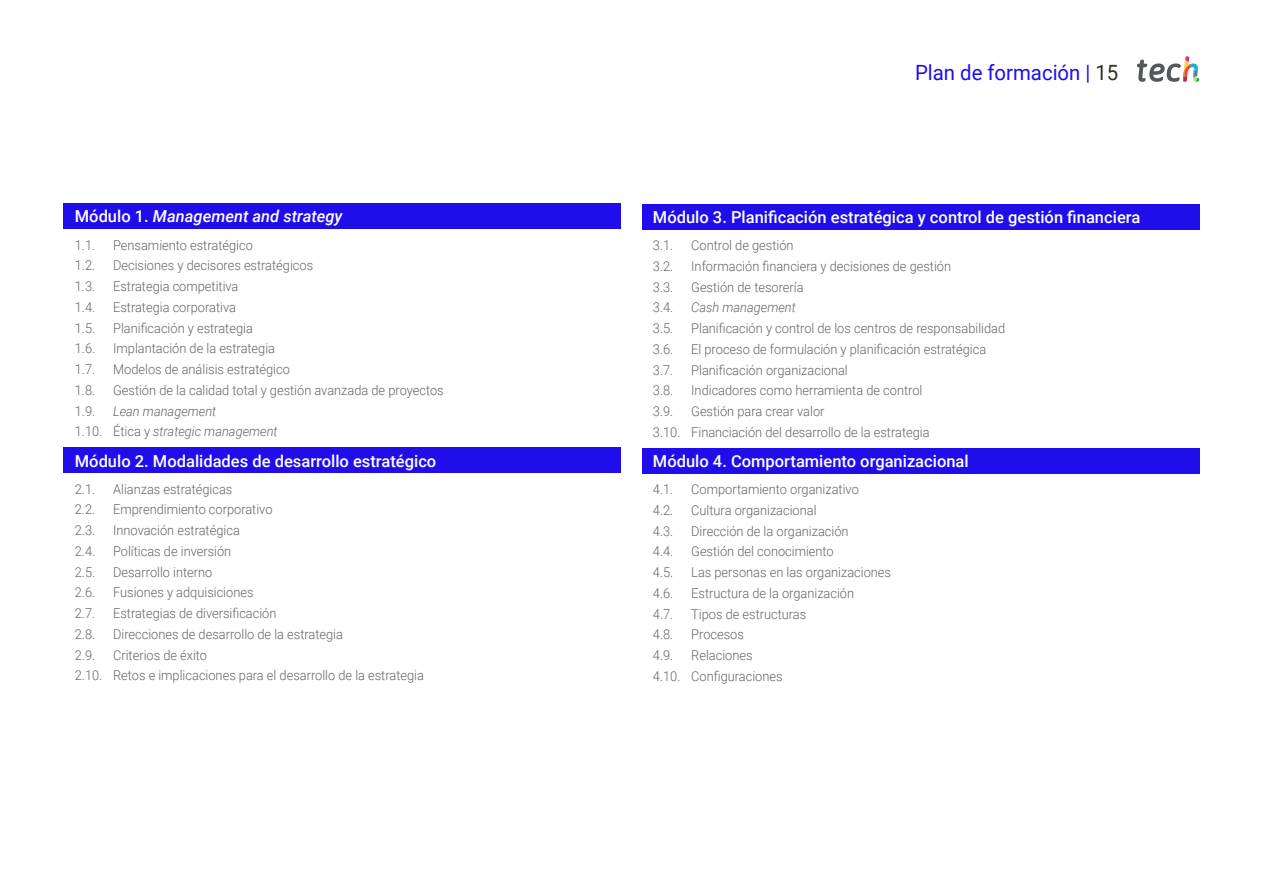
<style>
.page{position:relative;width:1263px;height:893px;background:#fff}
.page>*{position:absolute;margin:0;border:0;box-sizing:border-box;transform-origin:0 0}
.t1{font:21px "Roboto";color:#1f0dec}
.t2{font:500 16.5px "Roboto";color:#fff}
.t3{font:italic 500 16.5px "Roboto";color:#fff}
.t4{font:300 13.5px/20.7px "Roboto";color:#61646a;scale:.95 1}
.t5{font:italic 300 13.5px/20.7px "Roboto";color:#61646a;scale:.95 1}
.s1{font-style:normal}
.s2{color:#312e20}
</style>
<div class="page">
<div style="left:64px;top:204px;width:557px;height:25px;background:#1f0dec"></div>
<div style="left:64px;top:448px;width:557px;height:25px;background:#1f0dec"></div>
<div style="left:642px;top:204px;width:557px;height:25px;background:#1f0dec"></div>
<div style="left:642px;top:448px;width:557px;height:25px;background:#1f0dec"></div>
<svg style="left:1137px;top:56px;width:62px;height:26px"></svg>
<p class="t3" style="left:75px;top:205px;width:269px"><span class="s1">Módulo 1.</span> Management and strategy</p>
<p class="t4" style="left:75px;top:234px;width:23px">1.1.</p>
<p class="t4" style="left:113px;top:234px;width:149px">Pensamiento estratégico</p>
<p class="t4" style="left:75px;top:255px;width:23px">1.2.</p>
<p class="t4" style="left:113px;top:255px;width:212px">Decisiones y decisores estratégicos</p>
<p class="t4" style="left:75px;top:275px;width:23px">1.3.</p>
<p class="t4" style="left:113px;top:275px;width:133px">Estrategia competitiva</p>
<p class="t4" style="left:75px;top:296px;width:23px">1.4.</p>
<p class="t4" style="left:113px;top:296px;width:131px">Estrategia corporativa</p>
<p class="t4" style="left:75px;top:317px;width:23px">1.5.</p>
<p class="t4" style="left:113px;top:317px;width:149px">Planificación y estrategia</p>
<p class="t4" style="left:75px;top:338px;width:23px">1.6.</p>
<p class="t4" style="left:113px;top:338px;width:172px">Implantación de la estrategia</p>
<p class="t4" style="left:75px;top:358px;width:23px">1.7.</p>
<p class="t4" style="left:113px;top:358px;width:188px">Modelos de análisis estratégico</p>
<p class="t4" style="left:75px;top:379px;width:23px">1.8.</p>
<p class="t4" style="left:113px;top:379px;width:349px">Gestión de la calidad total y gestión avanzada de proyectos</p>
<p class="t4" style="left:75px;top:400px;width:23px">1.9.</p>
<p class="t5" style="left:75px;top:400px;width:215px;text-indent:38px">Lean management<br><span class="s1">1.10. Ética y</span> strategic management</p>
<p class="t2" style="left:75px;top:449px;width:363px">Módulo 2. Modalidades de desarrollo estratégico</p>
<p class="t4" style="left:75px;top:478px;width:23px">2.1.</p>
<p class="t4" style="left:113px;top:478px;width:127px">Alianzas estratégicas</p>
<p class="t4" style="left:75px;top:499px;width:23px">2.2.</p>
<p class="t4" style="left:113px;top:499px;width:169px">Emprendimiento corporativo</p>
<p class="t4" style="left:75px;top:519px;width:23px">2.3.</p>
<p class="t4" style="left:113px;top:519px;width:135px">Innovación estratégica</p>
<p class="t4" style="left:75px;top:540px;width:23px">2.4.</p>
<p class="t4" style="left:113px;top:540px;width:126px">Políticas de inversión</p>
<p class="t4" style="left:75px;top:561px;width:23px">2.5.</p>
<p class="t4" style="left:113px;top:561px;width:106px">Desarrollo interno</p>
<p class="t4" style="left:75px;top:582px;width:23px">2.6.</p>
<p class="t4" style="left:113px;top:582px;width:149px">Fusiones y adquisiciones</p>
<p class="t4" style="left:75px;top:602px;width:23px">2.7.</p>
<p class="t4" style="left:113px;top:602px;width:173px">Estrategias de diversificación</p>
<p class="t4" style="left:75px;top:623px;width:23px">2.8.</p>
<p class="t4" style="left:113px;top:623px;width:243px">Direcciones de desarrollo de la estrategia</p>
<p class="t4" style="left:75px;top:644px;width:23px">2.9.</p>
<p class="t4" style="left:75px;top:644px;width:369px;text-indent:38px">Criterios de éxito<br>2.10. Retos e implicaciones para el desarrollo de la estrategia</p>
<h1 class="t1" style="left:915px;top:57px;width:205px">Plan de formación | <span class="s2">15</span></h1>
<p class="t2" style="left:653px;top:206px;width:489px">Módulo 3. Planificación estratégica y control de gestión financiera</p>
<p class="t4" style="left:653px;top:235px;width:23px">3.1.</p>
<p class="t4" style="left:691px;top:235px;width:109px">Control de gestión</p>
<p class="t4" style="left:653px;top:255px;width:23px">3.2.</p>
<p class="t4" style="left:691px;top:255px;width:275px">Información financiera y decisiones de gestión</p>
<p class="t4" style="left:653px;top:276px;width:23px">3.3.</p>
<p class="t4" style="left:691px;top:276px;width:120px">Gestión de tesorería</p>
<p class="t4" style="left:653px;top:297px;width:23px">3.4.</p>
<p class="t5" style="left:691px;top:297px;width:112px">Cash management</p>
<p class="t4" style="left:653px;top:318px;width:23px">3.5.</p>
<p class="t4" style="left:691px;top:318px;width:332px">Planificación y control de los centros de responsabilidad</p>
<p class="t4" style="left:653px;top:338px;width:23px">3.6.</p>
<p class="t4" style="left:691px;top:338px;width:312px">El proceso de formulación y planificación estratégica</p>
<p class="t4" style="left:653px;top:359px;width:23px">3.7.</p>
<p class="t4" style="left:691px;top:359px;width:166px">Planificación organizacional</p>
<p class="t4" style="left:653px;top:380px;width:23px">3.8.</p>
<p class="t4" style="left:691px;top:380px;width:245px">Indicadores como herramienta de control</p>
<p class="t4" style="left:653px;top:401px;width:23px">3.9.</p>
<p class="t4" style="left:653px;top:401px;width:293px;text-indent:38px">Gestión para crear valor<br>3.10. Financiación del desarrollo de la estrategia</p>
<p class="t2" style="left:653px;top:450px;width:317px">Módulo 4. Comportamiento organizacional</p>
<p class="t4" style="left:653px;top:479px;width:23px">4.1.</p>
<p class="t4" style="left:691px;top:479px;width:178px">Comportamiento organizativo</p>
<p class="t4" style="left:653px;top:499px;width:23px">4.2.</p>
<p class="t4" style="left:691px;top:499px;width:133px">Cultura organizacional</p>
<p class="t4" style="left:653px;top:520px;width:23px">4.3.</p>
<p class="t4" style="left:691px;top:520px;width:167px">Dirección de la organización</p>
<p class="t4" style="left:653px;top:541px;width:23px">4.4.</p>
<p class="t4" style="left:691px;top:541px;width:152px">Gestión del conocimiento</p>
<p class="t4" style="left:653px;top:562px;width:23px">4.5.</p>
<p class="t4" style="left:691px;top:562px;width:212px">Las personas en las organizaciones</p>
<p class="t4" style="left:653px;top:582px;width:23px">4.6.</p>
<p class="t4" style="left:691px;top:582px;width:173px">Estructura de la organización</p>
<p class="t4" style="left:653px;top:603px;width:23px">4.7.</p>
<p class="t4" style="left:691px;top:603px;width:123px">Tipos de estructuras</p>
<p class="t4" style="left:653px;top:624px;width:23px">4.8.</p>
<p class="t4" style="left:691px;top:624px;width:57px">Procesos</p>
<p class="t4" style="left:653px;top:645px;width:23px">4.9.</p>
<p class="t4" style="left:653px;top:645px;width:138px;text-indent:38px">Relaciones<br>4.10. Configuraciones</p>
</div>
